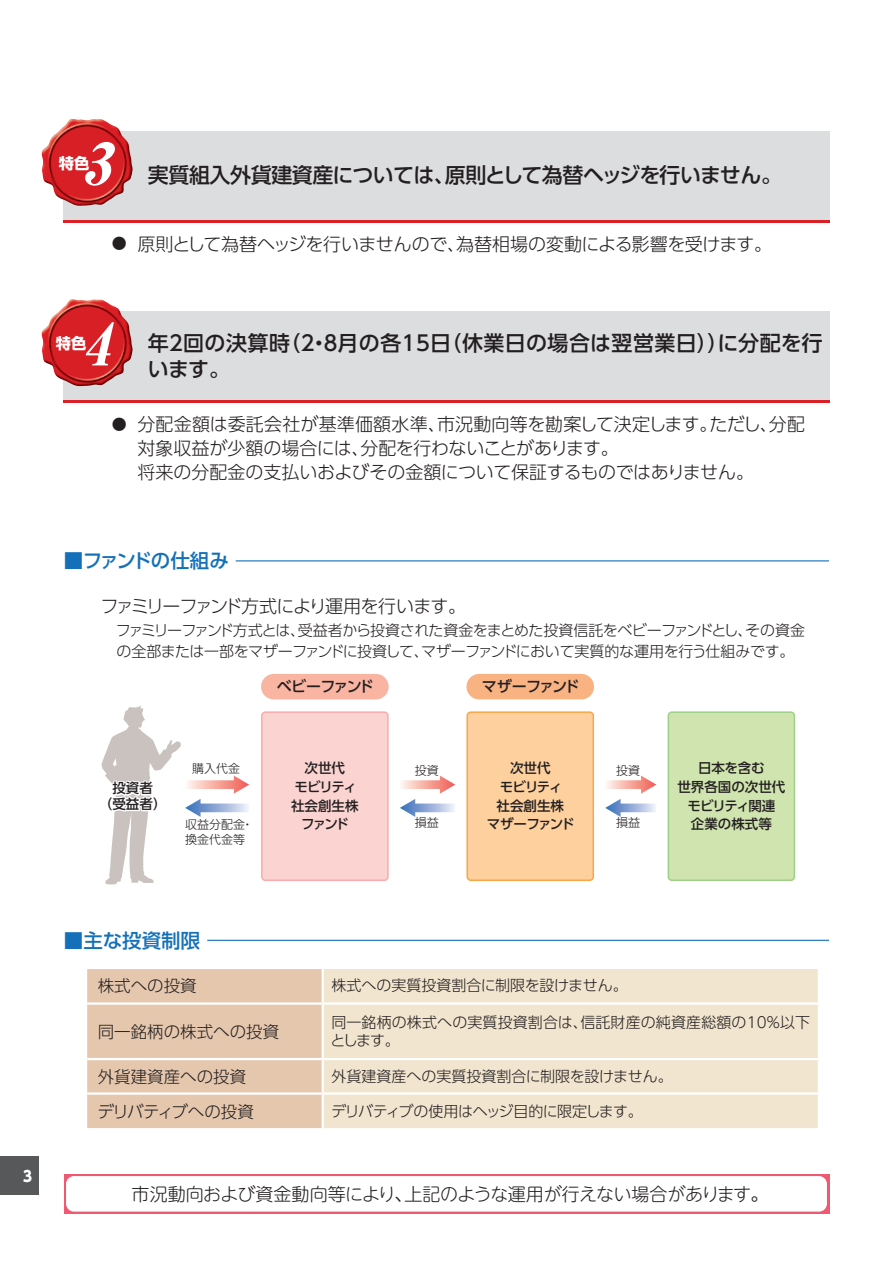
<style>
.page{position:relative;width:893px;height:1263px;background:#fff}
.page>*{position:absolute;margin:0;border:0;box-sizing:border-box;transform-origin:0 0}
.t1{font:italic 58.5px "Midashi Min Pr 5 MA31";color:#fff;scale:1.04 1}
.t2{font:500 21px/25.5px "UD Shin Go Pro";letter-spacing:.015em;color:#231f20}
.t3{font:500 21px "UD Shin Go Pro";letter-spacing:-.02em;color:#231f20}
.t4{font:500 19.5px "UD Shin Go Pro";letter-spacing:-.06em;color:#1471b9}
.t5{font:500 19.5px "UD Shin Go Pro";letter-spacing:-.005em;color:#1471b9}
.t6{font:300 18px/24px "UD Shin Go Pro";color:#231f20}
.t7{font:300 18px "UD Shin Go Pro";letter-spacing:-.02em;color:#231f20}
.t8{font:300 18px "UD Shin M Go Pro";letter-spacing:-.01em;color:#231f20}
.t9{font:300 18px "UD Shin Go Pro";letter-spacing:-.075em;color:#231f20}
.t10{font:300 16.5px "UD Shin Go Pro";color:#231f20}
.t11{font:300 16.5px "UD Shin Go Pro";letter-spacing:-.03em;color:#231f20}
.t12{font:700 15.3px "UD Shin Go Pro";color:#fff}
.t13{font:300 15px/21px "UD Shin Go Pro";letter-spacing:-.02em;color:#231f20}
.t14{font:300 15px "UD Shin Go Pro";color:#231f20}
.t15{font:300 15px/18px "UD Shin Go Pro";letter-spacing:.01em;color:#231f20}
.t16{font:500 15px "UD Shin Go Pro";letter-spacing:-.085em;color:#231f20}
.t17{font:800 15px "UD Shin Go Pro";color:#fff;scale:.9 1}
.t18{font:500 13.5px/18.8px "UD Shin Go Pro";color:#231f20;text-align:center}
.t19{font:500 13.5px/18.8px "UD Shin Go Pro";letter-spacing:-.025em;color:#231f20;text-align:center}
.t20{font:500 13.5px/18.8px "UD Shin Go Pro";letter-spacing:-.05em;color:#231f20;text-align:center}
.t21{font:300 12px/15px "UD Shin Go Pro";color:#231f20}
.s1{font-size:15px}
</style>
<div class="page">
<div style="left:0;top:1157px;width:38px;height:38px;background:#57585a"></div>
<div style="left:63px;top:131px;width:766px;height:92px;background:#dcdddf"></div>
<hr style="left:63px;top:220px;width:766px;height:3px;background:#da2128">
<img style="left:41px;top:119px;width:92px;height:87px">
<div style="left:63px;top:312px;width:766px;height:91px;background:#dcdddf"></div>
<hr style="left:63px;top:400px;width:766px;height:3px;background:#da2128">
<img style="left:41px;top:299px;width:92px;height:88px">
<hr style="left:236px;top:560px;width:593px;height:1px;background:#1471b9">
<div style="left:261px;top:711px;width:128px;height:170px;background:#fbd3d1"></div>
<div style="left:261px;top:674px;width:128px;height:25px;background:#f9b4a2;border-radius:13px"></div>
<div style="left:668px;top:711px;width:127px;height:170px;background:#cfe4ae"></div>
<svg style="left:605px;top:775px;width:51px;height:42px"></svg>
<svg style="left:400px;top:775px;width:55px;height:42px"></svg>
<svg style="left:101px;top:706px;width:148px;height:178px"></svg>
<div style="left:466px;top:711px;width:128px;height:170px;background:#fdd09e"></div>
<div style="left:466px;top:674px;width:128px;height:25px;background:#f9b281;border-radius:13px"></div>
<hr style="left:207px;top:940px;width:622px;height:1px;background:#1471b9">
<div style="left:87px;top:969px;width:235px;height:159px;background:#e5c7ad"></div>
<div style="left:324px;top:969px;width:494px;height:159px;background:#f2e5cf"></div>
<hr style="left:87px;top:1002px;width:236px;height:3px;background:#fff">
<hr style="left:323px;top:1002px;width:495px;height:3px;background:#fff">
<hr style="left:87px;top:1058px;width:236px;height:2px;background:#fff">
<hr style="left:323px;top:1058px;width:495px;height:2px;background:#fff">
<hr style="left:87px;top:1092px;width:236px;height:3px;background:#fff">
<hr style="left:323px;top:1092px;width:495px;height:3px;background:#fff">
<svg style="left:64px;top:1174px;width:765px;height:39px;background:#f27085"></svg>
<div style="left:66px;top:1176px;width:761px;height:35px;background:#fff;border-radius:8px"></div>
<h1 class="t1" style="left:80px;top:118px;width:49px">3</h1>
<p class="t12" style="left:59px;top:150px;width:32px">特色</p>
<h2 class="t3" style="left:148px;top:158px;width:636px">実質組入外貨建資産については、原則として為替ヘッジを行いません。</h2>
<p class="t7" style="left:112px;top:229px;width:662px"><span class="s1">●</span> 原則として為替ヘッジを行いませんので、為替相場の変動による影響を受けます。</p>
<h1 class="t1" style="left:80px;top:298px;width:49px">4</h1>
<h2 class="t2" style="left:148px;top:330px;width:676px">年２回の決算時（２・８月の各15日（休業日の場合は翌営業日））に分配を行います。</h2>
<p class="t6" style="left:137px;top:411px;width:669px;text-indent:-26px"><span class="s1">●</span> 分配金額は委託会社が基準価額水準、市況動向等を勘案して決定します。ただし、分配対象収益が少額の場合には、分配を行わないことがあります。<br>将来の分配金の支払いおよびその金額について保証するものではありません。</p>
<p class="t12" style="left:56px;top:331px;width:32px">特色</p>
<h3 class="t4" style="left:64px;top:545px;width:166px">■ファンドの仕組み</h3>
<p class="t9" style="left:101px;top:592px;width:367px">ファミリーファンド方式により運用を行います。</p>
<p class="t13" style="left:116px;top:619px;width:691px">ファミリーファンド方式とは、受益者から投資された資金をまとめた投資信託をベビーファンドとし、その資金の全部または一部をマザーファンドに投資して、マザーファンドにおいて実質的な運用を行う仕組みです。</p>
<p class="t18" style="left:99px;top:780px;width:69px;line-height:15.8px">投資者<br>（受益者）</p>
<p class="t21" style="left:192px;top:760px;width:50px">購入代金</p>
<p class="t21" style="left:185px;top:816px;width:70px">収益分配金・換金代金等</p>
<p class="t16" style="left:277px;top:674px;width:99px">ベビーファンド</p>
<p class="t20" style="left:291px;top:758px;width:69px">次世代<br>モビリティ社会創生株ファンド</p>
<p class="t21" style="left:415px;top:762px;width:25px">投資</p>
<p class="t21" style="left:415px;top:814px;width:25px">損益</p>
<p class="t16" style="left:482px;top:674px;width:99px">マザーファンド</p>
<p class="t19" style="left:487px;top:758px;width:89px">次世代<br>モビリティ<br>社会創生株<br>マザーファンド</p>
<p class="t21" style="left:616px;top:762px;width:25px">投資</p>
<p class="t21" style="left:616px;top:814px;width:25px">損益</p>
<p class="t18" style="left:677px;top:758px;width:110px">日本を含む<br>世界各国の次世代モビリティ関連<br>企業の株式等</p>
<p class="t17" style="left:23px;top:1163px;width:11px">3</p>
<h3 class="t5" style="left:64px;top:924px;width:138px">■主な投資制限</h3>
<p class="t10" style="left:98px;top:972px;width:100px">株式への投資</p>
<p class="t14" style="left:331px;top:973px;width:298px">株式への実質投資割合に制限を設けません。</p>
<p class="t10" style="left:98px;top:1018px;width:183px">同一銘柄の株式への投資</p>
<p class="t15" style="left:330px;top:1013px;width:481px">同一銘柄の株式への実質投資割合は、信託財産の純資産総額の10％以下とします。</p>
<p class="t10" style="left:98px;top:1063px;width:150px">外貨建資産への投資</p>
<p class="t14" style="left:331px;top:1064px;width:343px">外貨建資産への実質投資割合に制限を設けません。</p>
<p class="t11" style="left:97px;top:1098px;width:158px">デリバティブへの投資</p>
<p class="t13" style="left:331px;top:1100px;width:313px">デリバティブの使用はヘッジ目的に限定します。</p>
<p class="t8" style="left:132px;top:1179px;width:638px">市況動向および資金動向等により、上記のような運用が行えない場合があります。</p>
</div>
